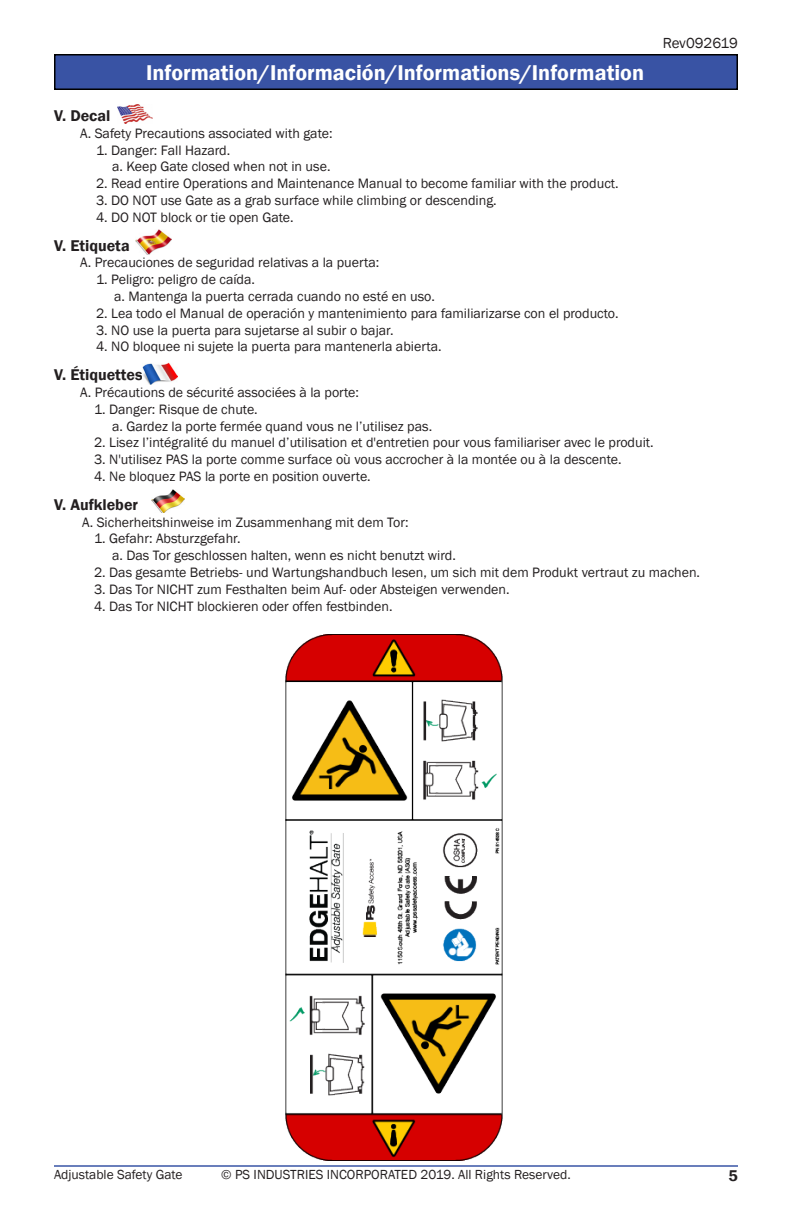
<style>
.page{position:relative;width:792px;height:1224px;background:#fff}
.page>*{position:absolute;margin:0;border:0;box-sizing:border-box;transform-origin:0 0}
.t1{font:600 22px "Franklin Gothic";color:#fff}
.t2{font:600 16px "Franklin Gothic";color:#231f20}
.t3{font:15px "Franklin Gothic";letter-spacing:-.005em;color:#231f20}
.t4{font:14px "Franklin Gothic";color:#231f20}
.t5{font:13.6px "Franklin Gothic";color:#231f20}
</style>
<div class="page">
<hr style="left:54px;top:1165px;width:684px;height:2px;background:#3954a5">
<img style="left:285px;top:635px;width:218px;height:526px">
<img style="left:117px;top:104px;width:35px;height:20px">
<div style="left:54px;top:54px;width:684px;height:36px;background:#3953a4;border:2px solid #000"></div>
<img style="left:151px;top:490px;width:34px;height:23px">
<img style="left:143px;top:362px;width:34px;height:22px">
<img style="left:135px;top:229px;width:36px;height:25px">
<p class="t1" style="left:146px;top:59px;width:500px">Information/Información/Informations/Information</p>
<p class="t3" style="left:663px;top:34px;width:77px">Rev092619</p>
<p class="t2" style="left:54px;top:106px;width:58px">V. Decal</p>
<p class="t4" style="left:80px;top:124px;width:254px">A. Safety Precautions associated with gate:</p>
<p class="t4" style="left:96px;top:141px;width:136px">1. Danger: Fall Hazard.</p>
<p class="t4" style="left:112px;top:158px;width:220px">a. Keep Gate closed when not in use.</p>
<p class="t4" style="left:96px;top:175px;width:524px">2. Read entire Operations and Maintenance Manual to become familiar with the product.</p>
<p class="t4" style="left:96px;top:192px;width:402px">3. DO NOT use Gate as a grab surface while climbing or descending.</p>
<p class="t4" style="left:96px;top:208px;width:199px">4. DO NOT block or tie open Gate.</p>
<p class="t2" style="left:54px;top:235px;width:77px">V. Etiqueta</p>
<p class="t4" style="left:80px;top:254px;width:301px">A. Precauciones de seguridad relativas a la puerta:</p>
<p class="t4" style="left:96px;top:271px;width:161px">1. Peligro: peligro de caída.</p>
<p class="t4" style="left:114px;top:288px;width:323px">a. Mantenga la puerta cerrada cuando no esté en uso.</p>
<p class="t4" style="left:96px;top:304px;width:524px">2. Lea todo el Manual de operación y mantenimiento para familiarizarse con el producto.</p>
<p class="t4" style="left:96px;top:321px;width:299px">3. NO use la puerta para sujetarse al subir o bajar.</p>
<p class="t4" style="left:96px;top:338px;width:347px">4. NO bloquee ni sujete la puerta para mantenerla abierta.</p>
<p class="t2" style="left:54px;top:365px;width:90px">V. Étiquettes</p>
<p class="t4" style="left:80px;top:384px;width:281px">A. Précautions de sécurité associées à la porte:</p>
<p class="t4" style="left:94px;top:400px;width:165px">1. Danger: Risque de chute.</p>
<p class="t4" style="left:112px;top:417px;width:322px">a. Gardez la porte fermée quand vous ne l’utilisez pas.</p>
<p class="t4" style="left:94px;top:434px;width:561px">2. Lisez l’intégralité du manuel d’utilisation et d'entretien pour vous familiariser avec le produit.</p>
<p class="t4" style="left:94px;top:451px;width:529px">3. N'utilisez PAS la porte comme surface où vous accrocher à la montée ou à la descente.</p>
<p class="t4" style="left:94px;top:468px;width:278px">4. Ne bloquez PAS la porte en position ouverte.</p>
<p class="t2" style="left:54px;top:495px;width:86px">V. Aufkleber</p>
<p class="t4" style="left:82px;top:513px;width:328px">A. Sicherheitshinweise im Zusammenhang mit dem Tor:</p>
<p class="t4" style="left:94px;top:530px;width:148px">1. Gefahr: Absturzgefahr.</p>
<p class="t4" style="left:112px;top:547px;width:345px">a. Das Tor geschlossen halten, wenn es nicht benutzt wird.</p>
<p class="t4" style="left:94px;top:564px;width:608px">2. Das gesamte Betriebs- und Wartungshandbuch lesen, um sich mit dem Produkt vertraut zu machen.</p>
<p class="t4" style="left:94px;top:580px;width:417px">3. Das Tor NICHT zum Festhalten beim Auf- oder Absteigen verwenden.</p>
<p class="t4" style="left:94px;top:597px;width:300px">4. Das Tor NICHT blockieren oder offen festbinden.</p>
<p class="t5" style="left:54px;top:1166px;width:130px">Adjustable Safety Gate</p>
<p class="t5" style="left:221px;top:1166px;width:351px">© PS INDUSTRIES INCORPORATED 2019. All Rights Reserved.</p>
<p class="t2" style="left:729px;top:1166px;width:11px">5</p>
</div>
